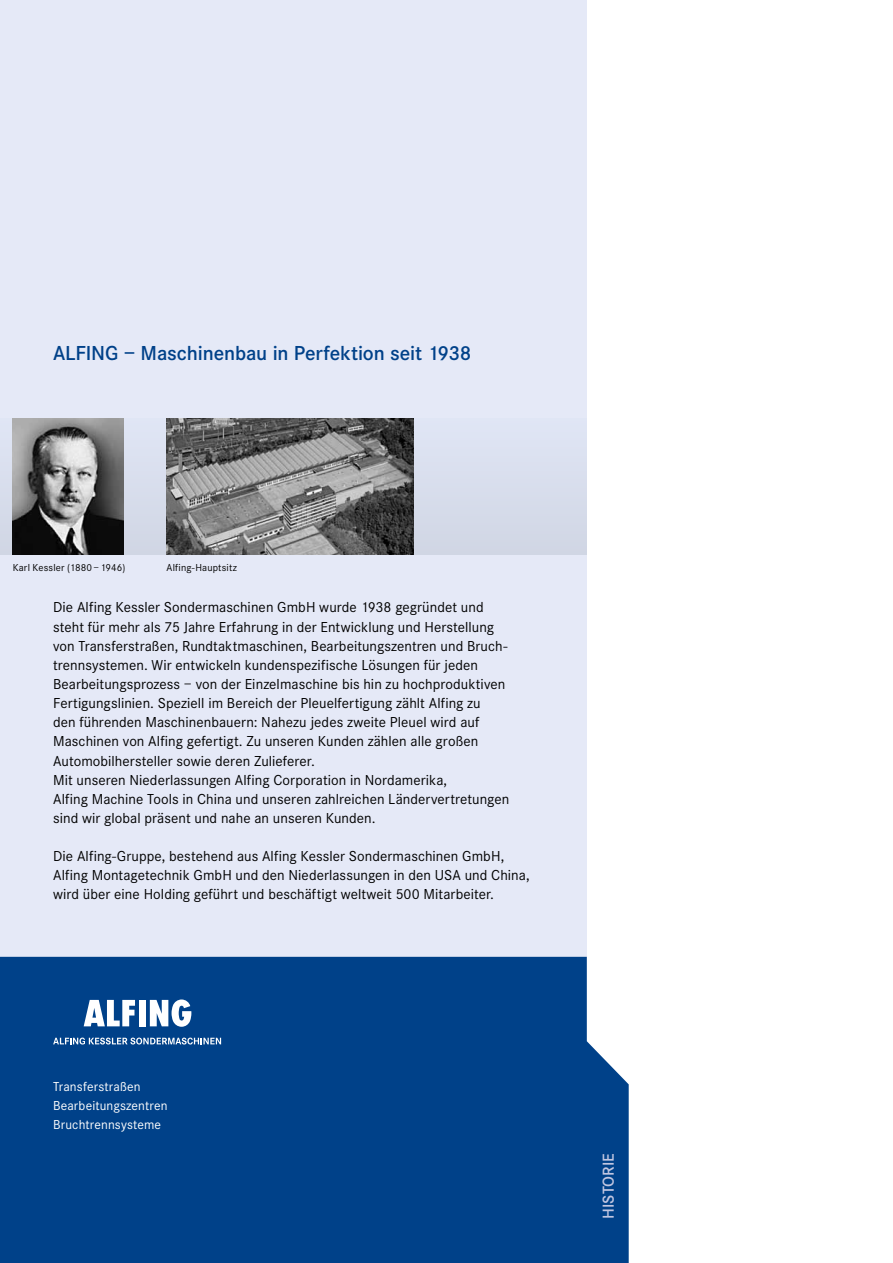
<style>
.page{position:relative;width:893px;height:1263px;background:#fff}
.page>*{position:absolute;margin:0;border:0;box-sizing:border-box;transform-origin:0 0}
.t1{font:600 21px "Corporate S";letter-spacing:-.005em;color:#004189}
.t2{font:600 16.5px "Corporate S";letter-spacing:-.005em;color:#c1c6e1}
.t3{font:15px/19.2px "Corporate S";letter-spacing:.005em;color:#000}
.t4{font:13.5px/19.2px "Corporate S";letter-spacing:.01em;color:#fff}
.t5{font:10.5px "Corporate S";letter-spacing:.015em;color:#000}
</style>
<div class="page">
<div style="left:0;top:0;width:587px;height:957px;background:#e5e9f7"></div>
<div style="left:0;top:419px;width:587px;height:136px;background:#d8ddec"></div>
<div style="left:0;top:957px;width:629px;height:306px;background:#004189"></div>
<img style="left:13px;top:419px;width:110px;height:136px">
<img style="left:167px;top:419px;width:246px;height:136px">
<div style="left:139px;top:1000px;width:7px;height:26px;background:#fff"></div>
<svg style="left:150px;top:999px;width:41px;height:28px"></svg>
<svg style="left:84px;top:1000px;width:51px;height:26px"></svg>
<svg style="left:53px;top:1037px;width:168px;height:7px"></svg>
<h1 class="t1" style="left:53px;top:341px;width:420px">ALFING – Maschinenbau in Perfektion seit 1938</h1>
<p class="t5" style="left:13px;top:562px;width:114px">Karl Kessler (1880–1946)</p>
<p class="t5" style="left:167px;top:562px;width:72px">Alfing-Hauptsitz</p>
<p class="t3" style="left:53px;top:598px;width:458px">Die Alfing Kessler Sondermaschinen GmbH wurde 1938 gegründet und steht für mehr als 75 Jahre Erfahrung in der Entwicklung und Herstellung von Transferstraßen, Rundtaktmaschinen, Bearbeitungszentren und Bruch&shy;trennsystemen. Wir entwickeln kundenspezifische Lösungen für jeden Bearbeitungsprozess – von der Einzelmaschine bis hin zu hochproduktiven Fertigungslinien. Speziell im Bereich der Pleuelfertigung zählt Alfing zu<br>den führenden Maschinenbauern: Nahezu jedes zweite Pleuel wird auf Maschinen von Alfing gefertigt. Zu unseren Kunden zählen alle großen Automobilhersteller sowie deren Zulieferer.<br>Mit unseren Niederlassungen Alfing Corporation in Nordamerika,<br>Alfing Machine Tools in China und unseren zahlreichen Ländervertretungen sind wir global präsent und nahe an unseren Kunden.</p>
<p class="t3" style="left:53px;top:847px;width:478px">Die Alfing-Gruppe, bestehend aus Alfing Kessler Sondermaschinen GmbH,<br>Alfing Montagetechnik GmbH und den Niederlassungen in den USA und China, wird über eine Holding geführt und beschäftigt weltweit 500 Mitarbeiter.</p>
<p class="t4" style="left:53px;top:1077px;width:116px">Transferstraßen<br>Bearbeitungszentren<br>Bruchtrennsysteme</p>
<p class="t2" style="left:599px;top:1219px;width:67px;rotate:-90deg">HISTORIE</p>
</div>
